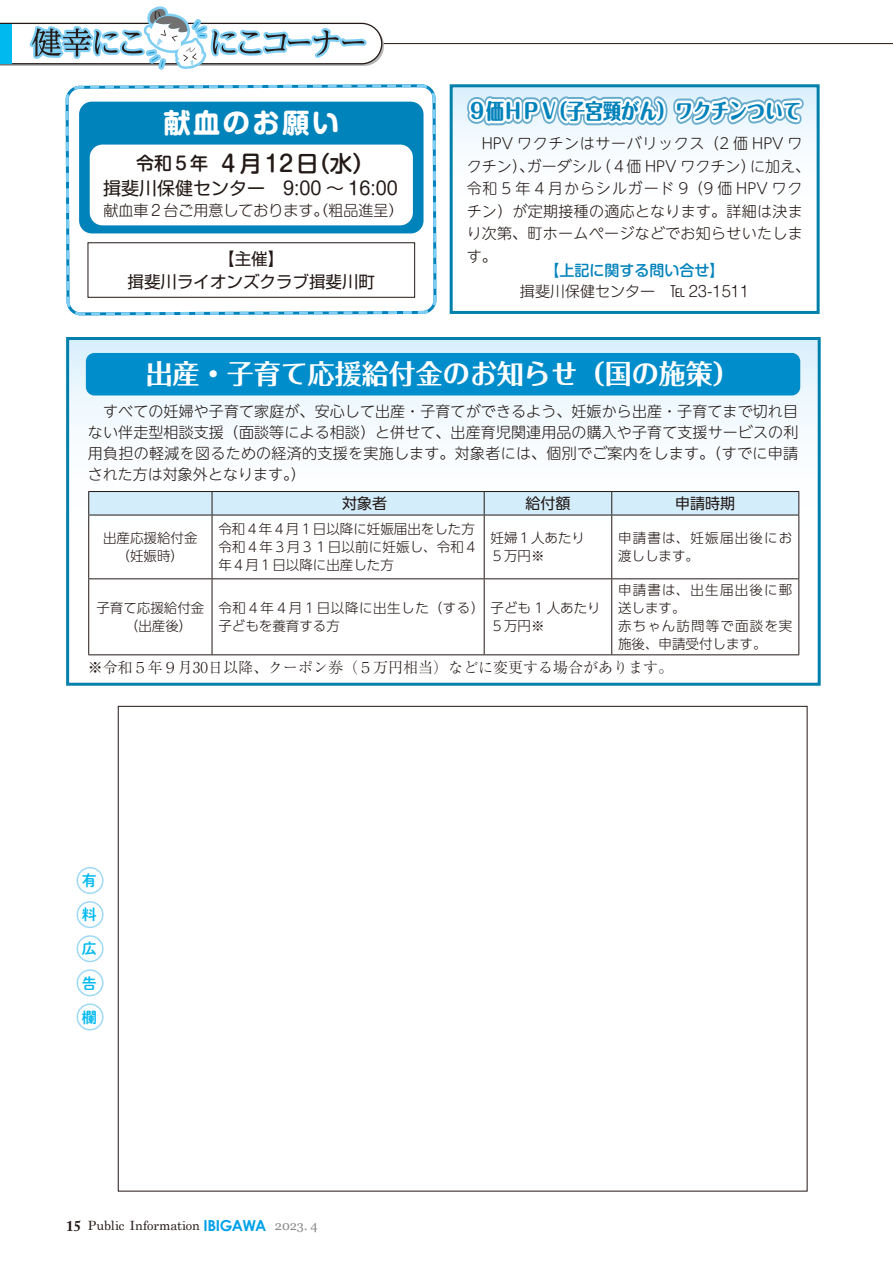
<style>
.page{position:relative;width:893px;height:1263px;background:#fff}
.page>*{position:absolute;margin:0;border:0;box-sizing:border-box;transform-origin:0 0}
.t1{font:700 27px "Folk Pro";color:#fff}
.t2{font:700 27px "Shin M Go Pro";letter-spacing:.1em;color:#fff}
.t3{font:500 22.5px "Shin M Go Pro";letter-spacing:.06em;color:#231916}
.t4{font:800 21.15px "Maru Fo Pro";color:#0082bb;scale:.85 1}
.t5{font:18px "Shin M Go Pro";color:#231916}
.t6{font:16.5px/22.5px "Shin Go Pr 6 N";color:#231916;text-align:center}
.t7{font:300 15px/22.5px "UD Shin M Go Pr 6 N";letter-spacing:.02em;color:#231916;text-align:justify}
.t8{font:300 15px "Ryumin Pr 6 N";color:#231916}
.t9{font:300 15px "Shin M Go Pro";color:#231916}
.t10{font:300 15px "Shin M Go Pr 6 N";color:#231916}
.t11{font:500 15px "Shin M Go Pr 6 N";color:#0082bb}
.t12{font:15px "UD Shin Go Pr 6 N";color:#231916}
.t13{font:15px "Shuei M Go Std B";color:#00b9ef}
.t14{font:300 13.5px/18px "UD Shin Go Pr 6 N";color:#231916}
.t15{font:300 13.5px/18px "UD Shin Go Pr 6 N";letter-spacing:.085em;color:#231916}
.t16{font:300 13.5px/18px "UD Shin Go Pr 6 N";letter-spacing:.04em;color:#231916}
.t17{font:300 13.5px/18px "UD Shin Go Pr 6 N";letter-spacing:.09em;color:#231916}
.t18{font:12.75px "Century";letter-spacing:-.01em;color:#231916}
.s1{font-size:18px}
.s2{font-family:"Adobe Caslon Pro";font-weight:700;font-size:14.85px}
.s3{font-family:"Century Gothic";font-weight:700;font-size:15.15px;color:#00a1e9}
.s4{font-family:"Georgia";color:#898989}
</style>
<div class="page">
<hr style="left:74px;top:43px;width:819px;height:1px;background:#231916">
<svg style="left:0;top:6px;width:414px;height:64px"></svg>
<svg style="left:65px;top:84px;width:372px;height:232px"></svg>
<div style="left:450px;top:84px;width:370px;height:230px;border:3px solid #0080ab"></div>
<div style="left:68px;top:338px;width:751px;height:346px;background:linear-gradient(to bottom,#e6f5fd,#fff)"></div>
<div style="left:66px;top:337px;width:755px;height:349px;border:3px solid #0080ab"></div>
<div style="left:79px;top:102px;width:344px;height:131px;background:#0082bb;border-radius:13px"></div>
<div style="left:90px;top:145px;width:323px;height:80px;background:#fff;border-radius:13px"></div>
<div style="left:88px;top:242px;width:327px;height:56px;border:1px solid #231916"></div>
<div style="left:86px;top:353px;width:714px;height:42px;background:#008dcb;border-radius:9px"></div>
<svg style="left:463px;top:88px;width:345px;height:47px"></svg>
<hr style="left:88px;top:515px;width:124px;height:1px;background:#231916">
<hr style="left:212px;top:515px;width:272px;height:1px;background:#231916">
<hr style="left:484px;top:515px;width:128px;height:1px;background:#231916">
<hr style="left:612px;top:515px;width:187px;height:1px;background:#231916">
<hr style="left:88px;top:578px;width:124px;height:1px;background:#231916">
<hr style="left:212px;top:578px;width:272px;height:1px;background:#231916">
<hr style="left:484px;top:578px;width:128px;height:1px;background:#231916">
<hr style="left:612px;top:578px;width:187px;height:1px;background:#231916">
<hr style="left:88px;top:654px;width:124px;height:1px;background:#231916">
<hr style="left:212px;top:654px;width:272px;height:1px;background:#231916">
<hr style="left:484px;top:654px;width:128px;height:1px;background:#231916">
<hr style="left:612px;top:654px;width:187px;height:1px;background:#231916">
<hr style="left:88px;top:515px;width:1px;height:63px;background:#231916">
<hr style="left:88px;top:579px;width:1px;height:75px;background:#231916">
<svg style="left:88px;top:491px;width:711px;height:24px;background:#c7deeb"></svg>
<hr style="left:212px;top:515px;width:1px;height:63px;background:#231916">
<hr style="left:484px;top:515px;width:1px;height:63px;background:#231916">
<hr style="left:611px;top:515px;width:1px;height:63px;background:#231916">
<hr style="left:798px;top:515px;width:1px;height:63px;background:#231916">
<hr style="left:212px;top:579px;width:1px;height:75px;background:#231916">
<hr style="left:484px;top:579px;width:1px;height:75px;background:#231916">
<hr style="left:611px;top:579px;width:1px;height:75px;background:#231916">
<hr style="left:798px;top:579px;width:1px;height:75px;background:#231916">
<div style="left:77px;top:867px;width:27px;height:27px;border:2px solid #9fd9f6;border-radius:50%"></div>
<div style="left:77px;top:901px;width:27px;height:27px;border:2px solid #9fd9f6;border-radius:50%"></div>
<div style="left:77px;top:935px;width:27px;height:27px;border:2px solid #9fd9f6;border-radius:50%"></div>
<div style="left:77px;top:969px;width:27px;height:27px;border:2px solid #9fd9f6;border-radius:50%"></div>
<div style="left:77px;top:1003px;width:27px;height:27px;border:2px solid #9fd9f6;border-radius:50%"></div>
<h1 class="t2" style="left:164px;top:101px;width:177px">献血のお願い</h1>
<h2 class="t3" style="left:136px;top:145px;width:240px"><span class="s1">令和５年</span> ４月12日（水）</h2>
<p class="t5" style="left:103px;top:173px;width:296px">揖斐川保健センター　9:00 ～ 16:00</p>
<p class="t9" style="left:104px;top:198px;width:301px">献血車２台ご用意しております。（粗品進呈）</p>
<p class="t6" style="left:128px;top:246px;width:249px">【主催】<br>揖斐川ライオンズクラブ揖斐川町</p>
<h3 class="t4" style="left:468px;top:94px;width:393px">９価ＨＰＶ（子宮頸がん）ワクチンついて</h3>
<p class="t7" style="left:467px;top:131px;width:345px;text-align:left">　HPV ワクチンはサーバリックス（2 価 HPV ワクチン）、ガーダシル（４価 HPV ワクチン）に加え、令和 5 年 4 月からシルガード 9（9 価 HPV ワクチン）が定期接種の適応となります。詳細は決まり次第、町ホームページなどでお知らせいたします。</p>
<p class="t11" style="left:545px;top:258px;width:181px">【上記に関する問い合せ】</p>
<p class="t10" style="left:520px;top:279px;width:231px">揖斐川保健センター　℡ 23-1511</p>
<h1 class="t1" style="left:146px;top:351px;width:596px">出産・子育て応援給付金のお知らせ（国の施策）</h1>
<p class="t7" style="left:88px;top:400px;width:712px;line-height:21px">　すべての妊婦や子育て家庭が、安心して出産・子育てができるよう、妊娠から出産・子育てまで切れ目ない伴走型相談支援（面談等による相談）と併せて、出産育児関連用品の購入や子育て支援サービスの利用負担の軽減を図るための経済的支援を実施します。対象者には、個別でご案内をします。（すでに申請された方は対象外となります。）</p>
<p class="t12" style="left:342px;top:491px;width:46px">対象者</p>
<p class="t12" style="left:525px;top:491px;width:46px">給付額</p>
<p class="t12" style="left:675px;top:491px;width:61px">申請時期</p>
<p class="t14" style="left:103px;top:528px;width:96px;text-align:center">出産応援給付金（妊娠時）</p>
<p class="t14" style="left:218px;top:519px;width:261px">令和４年４月１日以降に妊娠届出をした方令和４年３月３１日以前に妊娠し、令和４年４月１日以降に出産した方</p>
<p class="t14" style="left:491px;top:528px;width:96px">妊婦１人あたり<br>５万円※</p>
<p class="t17" style="left:618px;top:528px;width:176px">申請書は、妊娠届出後にお渡しします。</p>
<p class="t14" style="left:125px;top:598px;width:81px;text-indent:-28px">子育て応援給付金（出産後）</p>
<p class="t16" style="left:218px;top:598px;width:384px">令和４年４月１日以降に出生した（する）子ども 1 人あたり子どもを養育する方</p>
<p class="t15" style="left:618px;top:580px;width:176px">申請書は、出生届出後に郵送します。<br>赤ちゃん訪問等で面談を実施後、申請受付します。</p>
<p class="t8" style="left:88px;top:656px;width:587px">※令和５年９月30日以降、クーポン券（５万円相当）などに変更する場合があります。</p>
<p class="t14" style="left:491px;top:616px;width:55px">５万円※</p>
<p class="t13" style="left:82px;top:869px;width:17px">有</p>
<p class="t13" style="left:82px;top:903px;width:17px">料</p>
<p class="t13" style="left:82px;top:938px;width:17px">広</p>
<p class="t13" style="left:82px;top:972px;width:17px">告</p>
<p class="t13" style="left:82px;top:1006px;width:17px">欄</p>
<p class="t18" style="left:66px;top:1215px;width:253px"><span class="s2">15</span> Public Information <span class="s3">IBIGAWA</span> <span class="s4">2023. 4</span></p>
</div>
